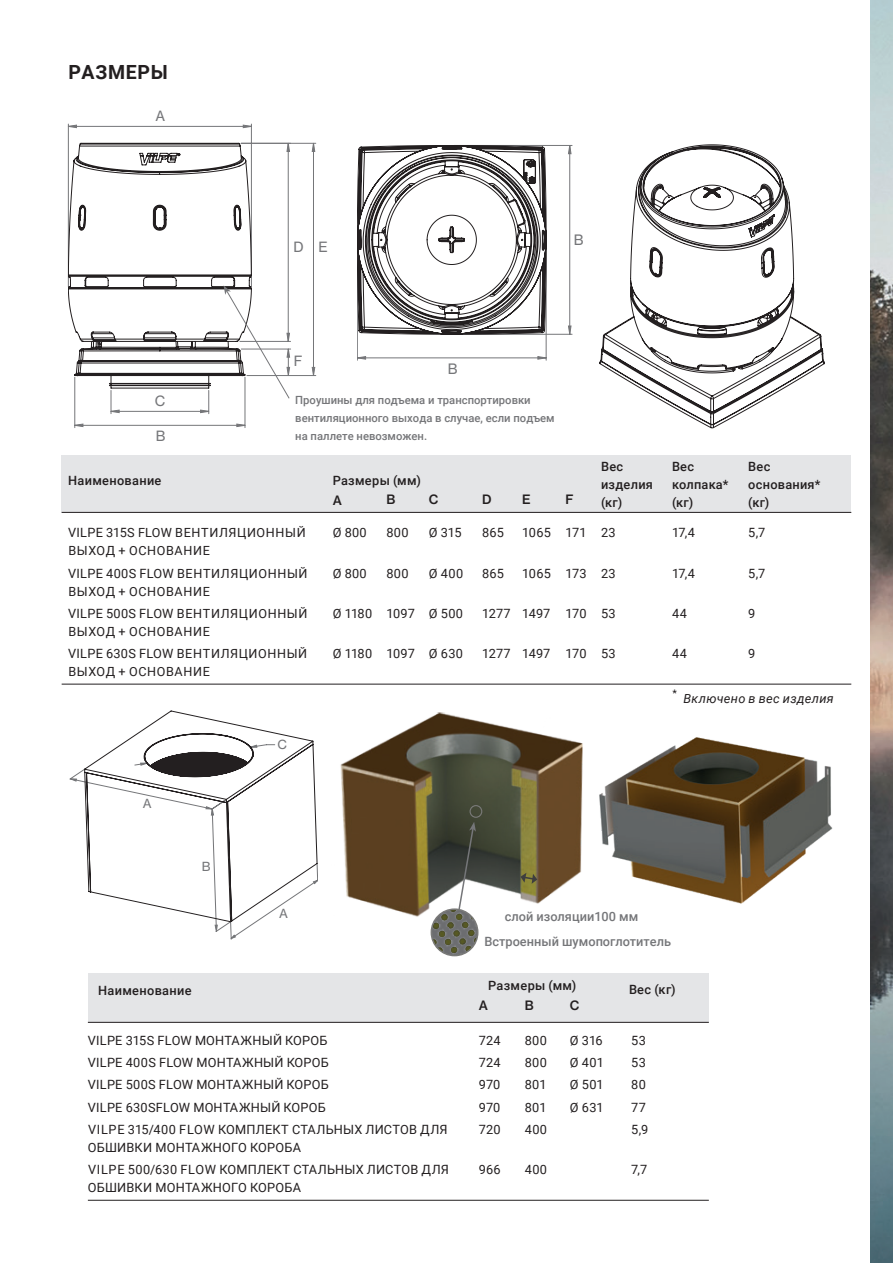
<style>
.page{position:relative;width:893px;height:1263px;background:#fff}
.page>*{position:absolute;margin:0;border:0;box-sizing:border-box;transform-origin:0 0}
.t1{font:700 19.5px "Roboto";letter-spacing:.035em;color:#231f20}
.t2{font:14.1px "N Haas Grotesk TX Pro 55 Rg";color:#757679}
.t3{font:13.95px "N Haas Grotesk TX Pro 55 Rg";color:#757679}
.t4{font:12.75px/18px "Roboto";letter-spacing:.015em;color:#231f20}
.t5{font:500 12.75px/18px "Roboto";letter-spacing:.025em;color:#231f20}
.t6{font:500 12.75px "Roboto";color:#757679}
.t7{font:italic 12.75px "Roboto";letter-spacing:.025em;color:#231f20}
.t8{font:12.75px "N Haas Grotesk TX Pro 65 Md";color:#231f20}
.t9{font:12.75px "N Haas Grotesk TX Pro 55 Rg";color:#231f20}
.t10{font:12.6px/18px "Roboto";letter-spacing:.05em;color:#231f20}
.t11{font:12.3px "N Haas Grotesk TX Pro 55 Rg";color:#757679}
.t12{font:500 11.25px/18px "Roboto";color:#757679}
.s1{font-size:12.75px}
</style>
<div class="page">
<img style="left:870px;top:0;width:23px;height:1263px">
<hr style="left:241px;top:143px;width:75px;height:1px;background:#757679">
<hr style="left:247px;top:375px;width:69px;height:1px;background:#757679">
<hr style="left:251px;top:124px;width:1px;height:163px;background:#757679">
<hr style="left:68px;top:124px;width:1px;height:163px;background:#757679">
<hr style="left:245px;top:377px;width:1px;height:51px;background:#757679">
<hr style="left:75px;top:377px;width:1px;height:51px;background:#757679">
<svg style="left:68px;top:125px;width:247px;height:302px"></svg>
<svg style="left:111px;top:390px;width:98px;height:24px"></svg>
<hr style="left:111px;top:411px;width:98px;height:1px;background:#757679">
<svg style="left:68px;top:143px;width:156px;height:246px"></svg>
<svg style="left:358px;top:356px;width:188px;height:4px"></svg>
<hr style="left:546px;top:242px;width:1px;height:118px;background:#757679">
<hr style="left:357px;top:242px;width:1px;height:118px;background:#757679">
<hr style="left:357px;top:358px;width:189px;height:1px;background:#757679">
<svg style="left:568px;top:146px;width:3px;height:188px"></svg>
<hr style="left:454px;top:334px;width:118px;height:1px;background:#757679">
<hr style="left:454px;top:145px;width:118px;height:1px;background:#757679">
<hr style="left:569px;top:145px;width:1px;height:189px;background:#757679">
<svg style="left:357px;top:145px;width:190px;height:190px"></svg>
<svg style="left:599px;top:145px;width:226px;height:283px"></svg>
<svg style="left:231px;top:880px;width:87px;height:58px"></svg>
<svg style="left:84px;top:711px;width:233px;height:211px"></svg>
<img style="left:340px;top:712px;width:243px;height:205px">
<img style="left:599px;top:737px;width:234px;height:167px">
<div style="left:88px;top:973px;width:621px;height:49px;background:#e4e5e7"></div>
<hr style="left:88px;top:1022px;width:621px;height:1px;background:#231f20">
<svg style="left:224px;top:143px;width:66px;height:256px"></svg>
<svg style="left:520px;top:873px;width:18px;height:11px"></svg>
<div style="left:62px;top:455px;width:789px;height:58px;background:#e4e5e7"></div>
<hr style="left:62px;top:684px;width:789px;height:1px;background:#231f20">
<hr style="left:62px;top:512px;width:789px;height:1px;background:#231f20">
<svg style="left:431px;top:822px;width:48px;height:134px"></svg>
<div style="left:431px;top:908px;width:47px;height:48px;border:2px solid #7a7a79;border-radius:50%"></div>
<div style="left:470px;top:805px;width:12px;height:13px;border:1px solid #7a7a79;border-radius:50%"></div>
<hr style="left:88px;top:1200px;width:621px;height:1px;background:#231f20">
<p class="t1" style="left:68px;top:58px;width:101px">РАЗМЕРЫ</p>
<p class="t3" style="left:156px;top:107px;width:11px">A</p>
<p class="t3" style="left:294px;top:238px;width:36px">D E</p>
<p class="t2" style="left:574px;top:231px;width:11px">B</p>
<p class="t3" style="left:155px;top:393px;width:12px">C</p>
<p class="t3" style="left:156px;top:428px;width:11px">B</p>
<p class="t3" style="left:294px;top:352px;width:10px">F</p>
<p class="t2" style="left:448px;top:360px;width:11px">B</p>
<p class="t12" style="left:295px;top:390px;width:261px">Проушины для подъема и транспортировки вентиляционного выхода в случае, если подъем на паллете невозможен.</p>
<p class="t5" style="left:68px;top:471px;width:95px">Наименование</p>
<p class="t10" style="left:68px;top:523px;width:239px"><span class="s1">VILPE 315S</span> FLOW ВЕНТИЛЯЦИОННЫЙ<br>ВЫХОД + ОСНОВАНИЕ</p>
<p class="t10" style="left:68px;top:564px;width:241px"><span class="s1">VILPE 400S FLOW</span> ВЕНТИЛЯЦИОННЫЙ<br>ВЫХОД + ОСНОВАНИЕ</p>
<p class="t10" style="left:68px;top:604px;width:241px"><span class="s1">VILPE 500S FLOW</span> ВЕНТИЛЯЦИОННЫЙ<br>ВЫХОД + ОСНОВАНИЕ</p>
<p class="t10" style="left:68px;top:644px;width:240px"><span class="s1">VILPE 630S FLOW</span> ВЕНТИЛЯЦИОННЫЙ<br>ВЫХОД + ОСНОВАНИЕ</p>
<p class="t11" style="left:143px;top:796px;width:10px">A</p>
<p class="t11" style="left:278px;top:737px;width:11px">C</p>
<p class="t5" style="left:601px;top:456px;width:53px">Вес изделия</p>
<p class="t5" style="left:333px;top:471px;width:90px">Размеры (мм)</p>
<p class="t8" style="left:333px;top:492px;width:11px">A</p>
<p class="t8" style="left:429px;top:492px;width:11px">C</p>
<p class="t4" style="left:429px;top:523px;width:34px">Ø 315</p>
<p class="t4" style="left:429px;top:564px;width:36px">Ø 400</p>
<p class="t4" style="left:429px;top:604px;width:36px">Ø 500</p>
<p class="t4" style="left:429px;top:644px;width:35px">Ø 630</p>
<p class="t8" style="left:386px;top:492px;width:10px">B</p>
<p class="t5" style="left:601px;top:492px;width:23px">(кг)</p>
<p class="t4" style="left:386px;top:523px;width:24px">800</p>
<p class="t4" style="left:386px;top:564px;width:24px">800</p>
<p class="t4" style="left:386px;top:604px;width:30px">1097</p>
<p class="t4" style="left:386px;top:644px;width:30px">1097</p>
<p class="t8" style="left:482px;top:492px;width:11px">D</p>
<p class="t4" style="left:482px;top:523px;width:23px">865</p>
<p class="t4" style="left:482px;top:564px;width:23px">865</p>
<p class="t4" style="left:482px;top:604px;width:30px">1277</p>
<p class="t4" style="left:482px;top:644px;width:30px">1277</p>
<p class="t8" style="left:522px;top:492px;width:10px">E</p>
<p class="t4" style="left:522px;top:523px;width:30px">1065</p>
<p class="t4" style="left:522px;top:564px;width:30px">1065</p>
<p class="t4" style="left:522px;top:604px;width:30px">1497</p>
<p class="t4" style="left:522px;top:644px;width:30px">1497</p>
<p class="t8" style="left:566px;top:492px;width:10px">F</p>
<p class="t4" style="left:566px;top:523px;width:22px">171</p>
<p class="t4" style="left:566px;top:564px;width:23px">173</p>
<p class="t4" style="left:566px;top:604px;width:22px">170</p>
<p class="t4" style="left:566px;top:644px;width:22px">170</p>
<p class="t4" style="left:333px;top:523px;width:36px">Ø 800</p>
<p class="t4" style="left:333px;top:563px;width:36px">Ø 800</p>
<p class="t4" style="left:333px;top:604px;width:41px">Ø 1180</p>
<p class="t4" style="left:333px;top:644px;width:41px">Ø 1180</p>
<p class="t4" style="left:601px;top:523px;width:16px">23</p>
<p class="t4" style="left:601px;top:564px;width:16px">23</p>
<p class="t4" style="left:601px;top:604px;width:16px">53</p>
<p class="t4" style="left:601px;top:644px;width:16px">53</p>
<p class="t5" style="left:672px;top:457px;width:24px">Вес</p>
<p class="t5" style="left:672px;top:475px;width:58px">колпака* (кг)</p>
<p class="t4" style="left:672px;top:523px;width:24px">17,4</p>
<p class="t4" style="left:672px;top:564px;width:24px">17,4</p>
<p class="t4" style="left:672px;top:604px;width:16px">44</p>
<p class="t4" style="left:672px;top:644px;width:16px">44</p>
<p class="t5" style="left:748px;top:457px;width:24px">Вес</p>
<p class="t5" style="left:748px;top:475px;width:74px">основания*</p>
<p class="t5" style="left:748px;top:493px;width:23px">(кг)</p>
<p class="t4" style="left:748px;top:523px;width:19px">5,7</p>
<p class="t4" style="left:748px;top:564px;width:19px">5,7</p>
<p class="t4" style="left:748px;top:604px;width:9px">9</p>
<p class="t4" style="left:748px;top:644px;width:9px">9</p>
<p class="t9" style="left:672px;top:687px;width:7px">*</p>
<p class="t7" style="left:684px;top:689px;width:152px">Включено в вес изделия</p>
<p class="t11" style="left:202px;top:859px;width:10px">B</p>
<p class="t11" style="left:279px;top:906px;width:10px">A</p>
<p class="t6" style="left:505px;top:907px;width:135px">слой изоляции100 мм</p>
<p class="t5" style="left:98px;top:981px;width:95px">Наименование</p>
<p class="t4" style="left:88px;top:1031px;width:241px">VILPE 315S FLOW МОНТАЖНЫЙ КОРОБ</p>
<p class="t4" style="left:88px;top:1053px;width:243px">VILPE 400S FLOW МОНТАЖНЫЙ КОРОБ</p>
<p class="t4" style="left:88px;top:1075px;width:242px">VILPE 500S FLOW МОНТАЖНЫЙ КОРОБ</p>
<p class="t4" style="left:88px;top:1098px;width:240px">VILPE 630SFLOW МОНТАЖНЫЙ КОРОБ</p>
<p class="t4" style="left:88px;top:1120px;width:361px">VILPE 315/400 FLOW КОМПЛЕКТ СТАЛЬНЫХ ЛИСТОВ ДЛЯ<br>ОБШИВКИ МОНТАЖНОГО КОРОБА</p>
<p class="t4" style="left:88px;top:1160px;width:363px">VILPE 500/630 FLOW КОМПЛЕКТ СТАЛЬНЫХ ЛИСТОВ ДЛЯ<br>ОБШИВКИ МОНТАЖНОГО КОРОБА</p>
<p class="t6" style="left:484px;top:932px;width:188px">Встроенный шумопоглотитель</p>
<p class="t5" style="left:488px;top:976px;width:90px">Размеры (мм)</p>
<p class="t5" style="left:629px;top:979px;width:48px">Вес (кг)</p>
<p class="t4" style="left:479px;top:1031px;width:23px">724</p>
<p class="t4" style="left:479px;top:1053px;width:23px">724</p>
<p class="t4" style="left:479px;top:1075px;width:23px">970</p>
<p class="t4" style="left:479px;top:1098px;width:23px">970</p>
<p class="t4" style="left:479px;top:1120px;width:23px">720</p>
<p class="t4" style="left:479px;top:1160px;width:23px">966</p>
<p class="t8" style="left:570px;top:997px;width:11px">C</p>
<p class="t4" style="left:570px;top:1031px;width:34px">Ø 316</p>
<p class="t4" style="left:570px;top:1053px;width:35px">Ø 401</p>
<p class="t4" style="left:570px;top:1075px;width:35px">Ø 501</p>
<p class="t4" style="left:570px;top:1098px;width:35px">Ø 631</p>
<p class="t8" style="left:479px;top:997px;width:11px">A</p>
<p class="t8" style="left:525px;top:997px;width:10px">B</p>
<p class="t4" style="left:525px;top:1031px;width:24px">800</p>
<p class="t4" style="left:525px;top:1053px;width:24px">800</p>
<p class="t4" style="left:525px;top:1075px;width:23px">801</p>
<p class="t4" style="left:525px;top:1097px;width:23px">801</p>
<p class="t4" style="left:525px;top:1120px;width:24px">400</p>
<p class="t4" style="left:525px;top:1160px;width:24px">400</p>
<p class="t4" style="left:631px;top:1031px;width:16px">53</p>
<p class="t4" style="left:631px;top:1053px;width:16px">53</p>
<p class="t4" style="left:631px;top:1075px;width:16px">80</p>
<p class="t4" style="left:631px;top:1098px;width:16px">77</p>
<p class="t4" style="left:631px;top:1120px;width:18px">5,9</p>
<p class="t4" style="left:631px;top:1160px;width:17px">7,7</p>
</div>
